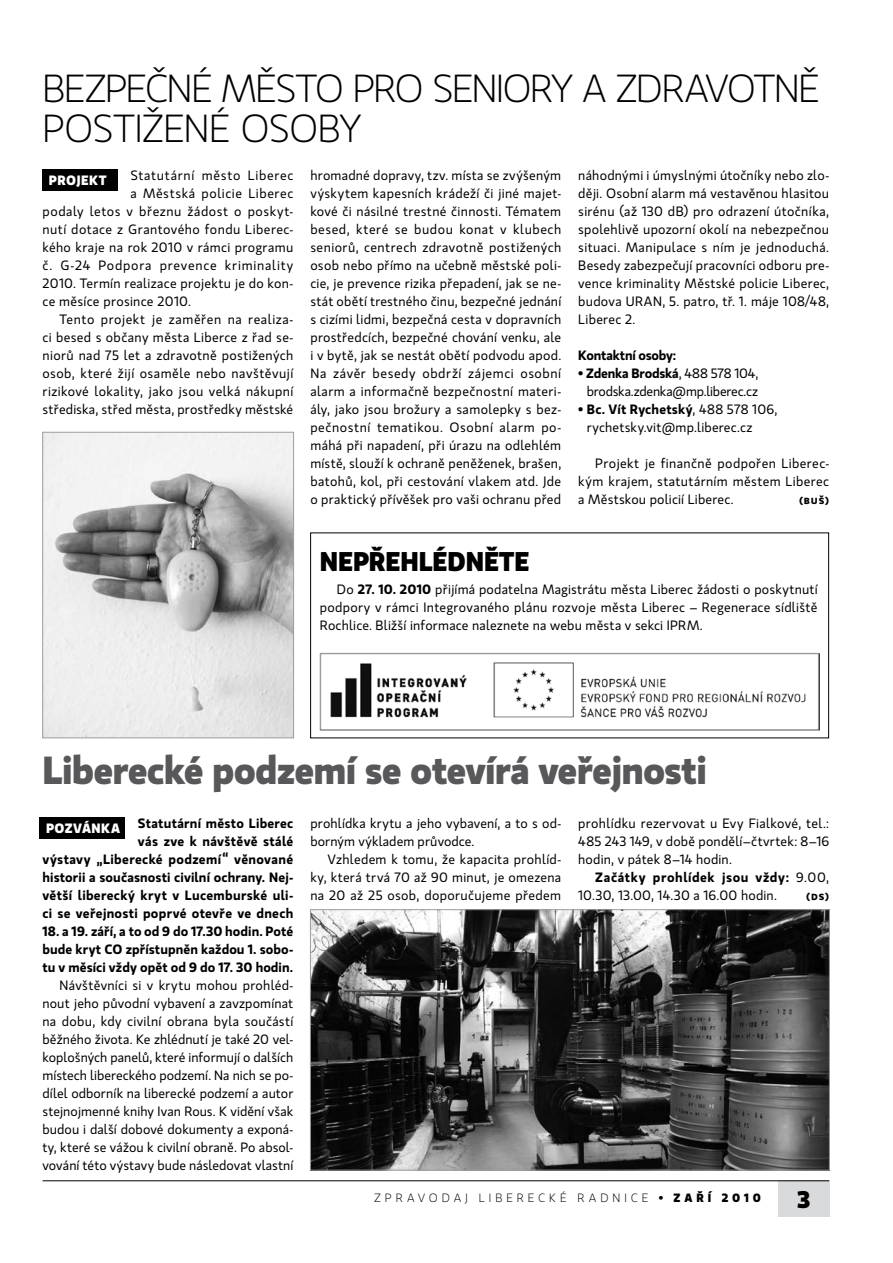
<style>
.page{position:relative;width:893px;height:1263px;background:#fff}
.page>*{position:absolute;margin:0;border:0;box-sizing:border-box;transform-origin:0 0}
.t1{font:300 39px/40.5px "Gloriola Std";letter-spacing:-.03em;color:#000}
.t2{font:700 39px "Gloriola Std";letter-spacing:-.025em;color:#58585a}
.t3{font:700 27px "Gloriola Std";letter-spacing:-.005em;color:#000}
.t4{font:700 24px "Gloriola Std";color:#000}
.t5{font:13.5px/18px "Gloriola Std";letter-spacing:.02em;color:#000;text-align:justify}
.t6{font:600 13.5px/18px "Gloriola Std";letter-spacing:.015em;color:#000;text-align:right}
.t7{font:13.5px "Gloriola Std";letter-spacing:.04em;color:#000}
.t8{font:13.5px/18px "Gloriola Std";letter-spacing:-.015em;color:#000;text-align:right}
.t9{font:13.5px "Gloriola Std";letter-spacing:.055em;color:#000}
.t10{font:13.5px "Gloriola Std";letter-spacing:.05em;color:#000}
.t11{font:700 13.5px "Gloriola Std";letter-spacing:.035em;color:#fff}
.t12{font:300 12px "Gloriola Std";letter-spacing:.325em;color:#000}
.t13{font:600 12px "Gloriola Std";color:#000}
.s1{font-weight:600}
.s2{font-weight:700}
</style>
<div class="page">
<div style="left:778px;top:1181px;width:51px;height:34px;background:#969798"></div>
<hr style="left:43px;top:1180px;width:786px;height:1px;background:#000">
<div style="left:778px;top:1182px;width:51px;height:34px;background:#d9dadb"></div>
<div style="left:43px;top:169px;width:75px;height:22px;background:#000"></div>
<img style="left:45px;top:434px;width:247px;height:302px">
<div style="left:43px;top:432px;width:251px;height:306px;border:1px solid #9c9d9f"></div>
<img style="left:320px;top:653px;width:499px;height:77px">
<img style="left:312px;top:911px;width:516px;height:257px">
<div style="left:310px;top:909px;width:520px;height:261px;border:1px solid #9c9d9f"></div>
<div style="left:40px;top:817px;width:85px;height:22px;background:#000"></div>
<h1 class="t1" style="left:43px;top:67px;width:779px">BEZPEČNÉ MĚSTO PRO SENIORY A ZDRAVOTNĚ<br>POSTIŽENÉ OSOBY</h1>
<p class="t11" style="left:49px;top:170px;width:10px">pro</p>
<p class="t11" style="left:76px;top:170px;width:15px">jekt</p>
<p class="t5" style="left:310px;top:166px;width:252px">hromadné dopravy, tzv. místa se zvýšeným výskytem kapesních krádeží či jiné majet&shy;kové či násilné trestné činnosti. Tématem besed, které se budou konat v klubech seniorů, centrech zdravotně postižených osob nebo přímo na učebně městské poli&shy;cie, je prevence rizika přepadení, jak se ne&shy;stát obětí trestného činu, bezpečné jednání s cizími lidmi, bezpečná cesta v dopravních prostředcích, bezpečné chování venku, ale i v bytě, jak se nestát obětí podvodu apod.<br>Na závěr besedy obdrží zájemci osobní alarm a informačně bezpečnostní materi&shy;ály, jako jsou brožury a samolepky s bez&shy;pečnostní tematikou. Osobní alarm po&shy;máhá při napadení, při úrazu na odlehlém místě, slouží k ochraně peněženek, brašen, batohů, kol, při cestování vlakem atd. Jde o praktický přívěšek pro vaši ochranu před</p>
<p class="t5" style="left:578px;top:166px;width:252px">náhodnými i úmyslnými útočníky nebo zlo&shy;ději. Osobní alarm má vestavěnou hlasitou sirénu (až 130 dB) pro odrazení útočníka, spolehlivě upozorní okolí na nebezpečnou situaci. Manipulace s ním je jednoduchá.<br>Besedy zabezpečují pracovníci odboru pre&shy;vence kriminality Městské policie Liberec, budova URAN, 5. patro, tř. 1. máje 108/48, Liberec 2.</p>
<p class="t10" style="left:130px;top:166px;width:164px">Statutární město Liberec</p>
<p class="t7" style="left:130px;top:184px;width:164px">a Městská policie Liberec</p>
<p class="t7" style="left:43px;top:202px;width:252px">podaly letos v březnu žádost o poskyt-</p>
<p class="t5" style="left:43px;top:220px;width:252px">nutí dotace z Grantového fondu Liberec-</p>
<p class="t5" style="left:43px;top:238px;width:252px">kého kraje na rok 2010 v rámci programu</p>
<p class="t9" style="left:43px;top:256px;width:252px">č. G-24 Podpora prevence kriminality</p>
<p class="t5" style="left:43px;top:274px;width:252px">2010. Termín realizace projektu je do kon-</p>
<p class="t5" style="left:43px;top:292px;width:150px">ce měsíce prosince 2010.</p>
<p class="t7" style="left:60px;top:310px;width:235px">Tento projekt je zaměřen na realiza-</p>
<p class="t5" style="left:43px;top:328px;width:252px">ci besed s občany města Liberce z řad se-</p>
<p class="t5" style="left:43px;top:346px;width:252px">niorů nad 75 let a zdravotně postižených</p>
<p class="t5" style="left:43px;top:364px;width:252px">osob, které žijí osaměle nebo navštěvují</p>
<p class="t5" style="left:43px;top:382px;width:252px">rizikové lokality, jako jsou velká nákupní</p>
<p class="t5" style="left:43px;top:400px;width:252px">střediska, střed města, prostředky městské</p>
<p class="t6" style="left:578px;top:346px;width:99px">Kontaktní osoby:</p>
<p class="t8" style="left:578px;top:364px;width:181px">• <span class="s1">Zdenka Brodská</span>, 488 578 104, brodska.zdenka@mp.liberec.cz</p>
<p class="t5" style="left:587px;top:400px;width:192px;text-indent:-9px">• <span class="s1">Bc. Vít Rychetský</span>, 488 578 106, rychetsky.vit@mp.liberec.cz</p>
<p class="t5" style="left:578px;top:454px;width:252px;text-indent:17px">Projekt je finančně podpořen Liberec&shy;kým krajem, statutárním městem Liberec a Městskou policií Liberec.</p>
<p class="t13" style="left:799px;top:491px;width:32px">(buš)</p>
<h2 class="t3" style="left:320px;top:541px;width:211px">NEPŘEHLÉDNĚTE</h2>
<p class="t5" style="left:320px;top:580px;width:499px;text-indent:17px">Do <span class="s1">27. 10. 2010</span> přijímá podatelna Magistrátu města Liberec žádosti o poskytnutí podpory v rámci Integrovaného plánu rozvoje města Liberec – Regenerace sídliště Rochlice. Bližší informace naleznete na webu města v sekci IPRM.</p>
<h1 class="t2" style="left:43px;top:741px;width:666px">Liberecké podzemí se otevírá veřejnosti</h1>
<p class="t5" style="left:310px;top:814px;width:252px">prohlídka krytu a jeho vybavení, a to s od&shy;borným výkladem průvodce.</p>
<p class="t5" style="left:310px;top:850px;width:252px;text-indent:17px">Vzhledem k tomu, že kapacita prohlíd&shy;ky, která trvá 70 až 90 minut, je omezena na 20 až 25 osob, doporučujeme předem</p>
<p class="t5" style="left:578px;top:814px;width:252px">prohlídku rezervovat u Evy Fialkové, tel.:<br>485 243 149, v době pondělí–čtvrtek: 8–16 hodin, v pátek 8–14 hodin.</p>
<p class="t5" style="left:578px;top:868px;width:252px;text-indent:17px"><span class="s1">Začátky prohlídek jsou vždy:</span> 9.00,<br>10.30, 13.00, 14.30 a 16.00 hodin.</p>
<p class="t6" style="left:43px;top:814px;width:252px">Statutární město Liberec<br>vás zve k návštěvě stálé<br>výstavy „Liberecké podzemí“ věnované historii a současnosti civilní ochrany. Nej&shy;větší liberecký kryt v Lucemburské uli&shy;ci se veřejnosti poprvé otevře ve dnech</p>
<p class="t6" style="left:43px;top:922px;width:252px;text-align:justify">18. a 19. září, a to od 9 do 17.30 hodin. Poté bude kryt CO zpřístupněn každou 1. sobo&shy;tu v měsíci vždy opět od 9 do 17. 30 hodin.</p>
<p class="t5" style="left:43px;top:976px;width:252px;text-indent:17px">Návštěvníci si v krytu mohou prohléd&shy;nout jeho původní vybavení a zavzpomínat na dobu, kdy civilní obrana byla součástí běžného života. Ke zhlédnutí je také 20 vel&shy;koplošných panelů, které informují o dalších místech libereckého podzemí. Na nich se po&shy;dílel odborník na liberecké podzemí a autor stejnojmenné knihy Ivan Rous. K vidění však budou i další dobové dokumenty a exponá&shy;ty, které se vážou k civilní obraně. Po absol&shy;vování této výstavy bude následovat vlastní</p>
<p class="t11" style="left:46px;top:818px;width:75px">pozvánka</p>
<p class="t13" style="left:806px;top:887px;width:24px">(ds)</p>
<p class="t12" style="left:374px;top:1190px;width:388px">ZPRAVODAJ LIBERECKÉ RADNICE <span class="s2">• zaří 2010</span></p>
<h3 class="t4" style="left:797px;top:1180px;width:15px">3</h3>
</div>
